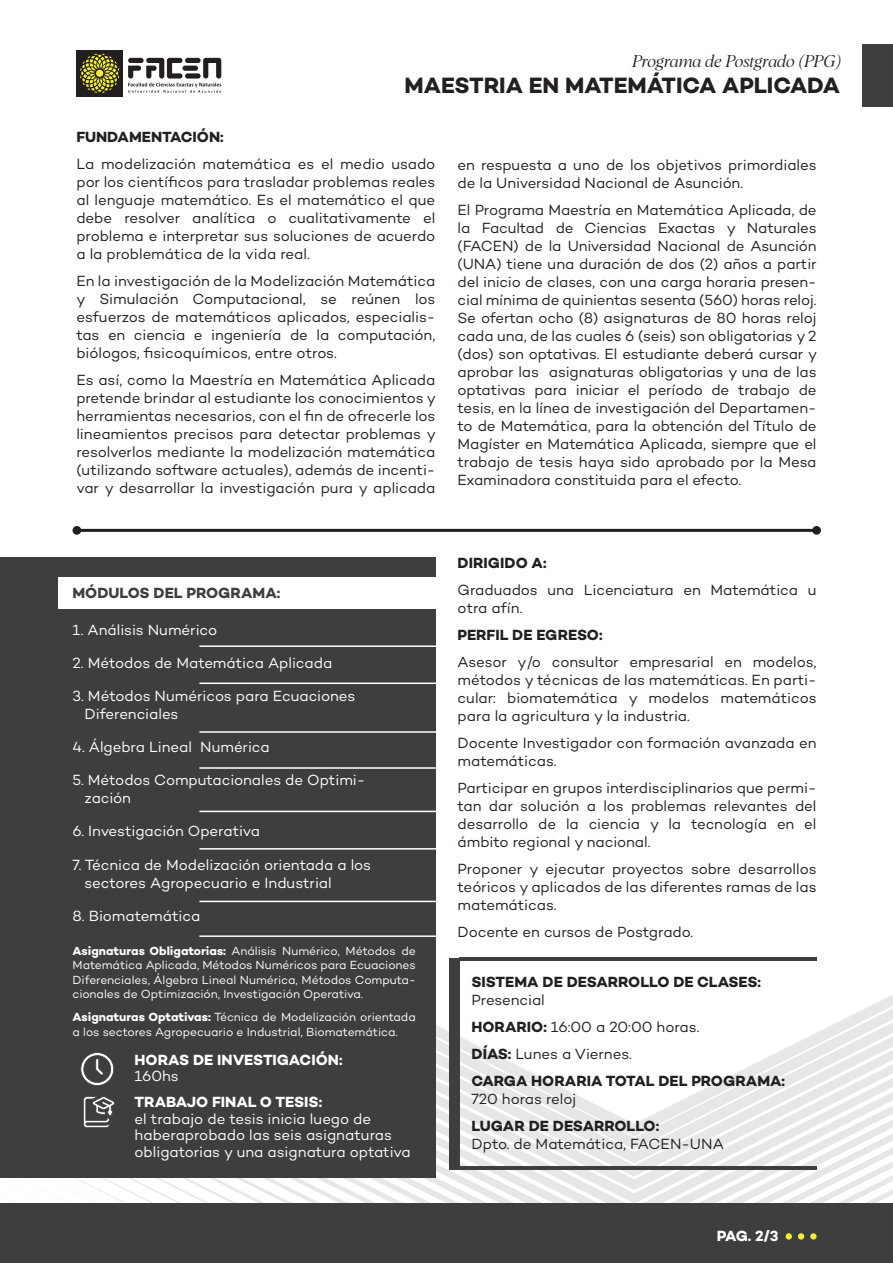
<style>
.page{position:relative;width:893px;height:1263px;background:#fff}
.page>*{position:absolute;margin:0;border:0;box-sizing:border-box;transform-origin:0 0}
.t1{font:700 22.65px "Campton";letter-spacing:-.005em;color:#231f20}
.t2{font:italic 300 16.65px "Albra TRIAL";color:#231f20}
.t3{font:15px/18px "Campton";letter-spacing:-.005em;color:#231f20;text-align:justify}
.t4{font:15px/18px "Campton";letter-spacing:-.005em;color:#fff}
.t5{font:700 15px/27px "Campton";color:#231f20}
.t6{font:700 15px "Campton";color:#fff}
.t7{font:700 15px "Campton";color:#3e3e3f}
.t8{font:12px/14.4px "Campton";letter-spacing:-.005em;color:#fff;text-align:justify}
.s1{font-weight:700}
.s2{font-weight:400}
</style>
<div class="page">
<svg style="left:435px;top:939px;width:214px;height:264px"></svg>
<svg style="left:435px;top:953px;width:184px;height:250px"></svg>
<svg style="left:649px;top:957px;width:169px;height:246px"></svg>
<svg style="left:435px;top:966px;width:156px;height:237px"></svg>
<svg style="left:677px;top:966px;width:141px;height:237px"></svg>
<svg style="left:435px;top:980px;width:129px;height:223px"></svg>
<svg style="left:705px;top:980px;width:113px;height:223px"></svg>
<svg style="left:435px;top:994px;width:101px;height:209px"></svg>
<svg style="left:435px;top:1008px;width:73px;height:195px"></svg>
<svg style="left:435px;top:1022px;width:45px;height:181px;fill:#e6e7e9"></svg>
<svg style="left:425px;top:1036px;width:27px;height:167px;fill:#e6e7e9"></svg>
<svg style="left:195px;top:1178px;width:119px;height:25px"></svg>
<svg style="left:75px;top:1178px;width:120px;height:25px"></svg>
<div style="left:0;top:1203px;width:893px;height:60px;background:#3e3e3f"></div>
<div style="left:0;top:557px;width:435px;height:621px;background:#3e3e3f"></div>
<div style="left:862px;top:44px;width:31px;height:63px;background:#3e3e3f"></div>
<svg style="left:733px;top:994px;width:160px;height:246px"></svg>
<div style="left:810px;top:1233px;width:7px;height:6px;background:#f3ec3c;border-radius:50%"></div>
<div style="left:76px;top:50px;width:47px;height:47px;background:#231f20"></div>
<svg style="left:80px;top:54px;width:39px;height:39px"></svg>
<svg style="left:128px;top:58px;width:93px;height:35px"></svg>
<div style="left:58px;top:577px;width:382px;height:32px;background:#fff"></div>
<hr style="left:77px;top:529px;width:740px;height:3px;background:#231f20">
<div style="left:73px;top:526px;width:8px;height:9px;background:#231f20;border-radius:50%"></div>
<div style="left:812px;top:526px;width:9px;height:9px;background:#231f20;border-radius:50%"></div>
<hr style="left:199px;top:645px;width:241px;height:2px;background:#fff">
<hr style="left:199px;top:682px;width:241px;height:2px;background:#fff">
<hr style="left:199px;top:731px;width:241px;height:2px;background:#fff">
<hr style="left:199px;top:767px;width:241px;height:2px;background:#fff">
<hr style="left:199px;top:811px;width:241px;height:1px;background:#fff">
<hr style="left:199px;top:848px;width:241px;height:1px;background:#fff">
<hr style="left:199px;top:901px;width:241px;height:1px;background:#fff">
<hr style="left:199px;top:935px;width:241px;height:2px;background:#fff">
<svg style="left:83px;top:1096px;width:32px;height:32px"></svg>
<svg style="left:80px;top:1052px;width:34px;height:34px"></svg>
<div style="left:449px;top:958px;width:11px;height:212px;background:#3e3e3f"></div>
<hr style="left:460px;top:1167px;width:357px;height:3px;background:#3e3e3f">
<hr style="left:460px;top:958px;width:357px;height:3px;background:#3e3e3f">
<p class="t2" style="left:632px;top:49px;width:211px">Programa de Postgrado (PPG)</p>
<h1 class="t1" style="left:405px;top:71px;width:437px">MAESTRIA EN MATEMÁTICA APLICADA</h1>
<p class="t5" style="left:76px;top:123px;width:149px">FUNDAMENTACIÓN:</p>
<p class="t3" style="left:76px;top:155px;width:360px">La modelización matemática es el medio usado por los científicos para trasladar problemas reales al lenguaje matemático. Es el matemático el que debe resolver analítica o cualitativamente el problema e interpretar sus soluciones de acuerdo a la problemática de la vida real.</p>
<p class="t3" style="left:76px;top:272px;width:360px">En la investigación de la Modelización Matemática y Simulación Computacional, se reúnen los esfuerzos de matemáticos aplicados, especialis&shy;tas en ciencia e ingeniería de la computación, biólogos, fisicoquímicos, entre otros.</p>
<p class="t3" style="left:76px;top:371px;width:361px">Es así, como la Maestría en Matemática Aplicada pretende brindar al estudiante los conocimientos y herramientas necesarios, con el fin de ofrecerle los lineamientos precisos para detectar problemas y resolverlos mediante la modelización matemática (utilizando software actuales), además de incenti&shy;var y desarrollar la investigación pura y aplicada</p>
<p class="t3" style="left:458px;top:155px;width:360px">en respuesta a uno de los objetivos primordiales de la Universidad Nacional de Asunción.</p>
<p class="t3" style="left:458px;top:200px;width:361px">El Programa Maestría en Matemática Aplicada, de la Facultad de Ciencias Exactas y Naturales (FACEN) de la Universidad Nacional de Asunción (UNA) tiene una duración de dos (2) años a partir del inicio de clases, con una carga horaria presen&shy;cial mínima de quinientas sesenta (560) horas reloj.<br>Se ofertan ocho (8) asignaturas de 80 horas reloj cada una, de las cuales 6 (seis) son obligatorias y 2 (dos) son optativas. El estudiante deberá cursar y aprobar las asignaturas obligatorias y una de las optativas para iniciar el período de trabajo de tesis, en la línea de investigación del Departamen&shy;to de Matemática, para la obtención del Título de Magíster en Matemática Aplicada, siempre que el trabajo de tesis haya sido aprobado por la Mesa Examinadora constituida para el efecto.</p>
<p class="t7" style="left:73px;top:583px;width:209px">MÓDULOS DEL PROGRAMA:</p>
<p class="t4" style="left:73px;top:621px;width:146px">1. Análisis Numérico</p>
<p class="t4" style="left:73px;top:654px;width:261px">2. Métodos de Matemática Aplicada</p>
<p class="t4" style="left:85px;top:687px;width:272px;text-indent:-12px">3. Métodos Numéricos para Ecuaciones<br>Diferenciales</p>
<p class="t4" style="left:73px;top:738px;width:199px">4. Álgebra Lineal Numérica</p>
<p class="t4" style="left:85px;top:771px;width:282px;text-indent:-12px">5. Métodos Computacionales de Optimi&shy;zación</p>
<p class="t4" style="left:73px;top:822px;width:189px">6. Investigación Operativa</p>
<p class="t4" style="left:85px;top:855px;width:288px;text-indent:-12px">7. Técnica de Modelización orientada a los sectores Agropecuario e Industrial</p>
<p class="t4" style="left:73px;top:906px;width:129px">8. Biomatemática</p>
<p class="t8" style="left:73px;top:943px;width:345px"><span class="s1">Asignaturas Obligatorias:</span> Análisis Numérico, Métodos de Matemática Aplicada, Métodos Numéricos para Ecuaciones Diferenciales, Álgebra Lineal Numérica, Métodos Computa&shy;cionales de Optimización, Investigación Operativa.</p>
<p class="t8" style="left:73px;top:1010px;width:345px"><span class="s1">Asignaturas Optativas:</span> Técnica de Modelización orientada a los sectores Agropecuario e Industrial, Biomatemática.</p>
<p class="t6" style="left:135px;top:1050px;width:209px">HORAS DE INVESTIGACIÓN:</p>
<p class="t4" style="left:135px;top:1067px;width:46px">160hs</p>
<p class="t6" style="left:135px;top:1092px;width:189px">TRABAJO FINAL O TESIS:</p>
<p class="t4" style="left:135px;top:1110px;width:278px;line-height:16.5px">el trabajo de tesis inicia luego de haberaprobado las seis asignaturas obligatorias y una asignatura optativa</p>
<p class="t5" style="left:458px;top:549px;width:90px">DIRIGIDO A:</p>
<p class="t3" style="left:458px;top:581px;width:360px">Graduados una Licenciatura en Matemática u otra afín.</p>
<p class="t5" style="left:458px;top:621px;width:146px">PERFIL DE EGRESO:</p>
<p class="t3" style="left:458px;top:653px;width:360px">Asesor y/o consultor empresarial en modelos, métodos y técnicas de las matemáticas. En parti&shy;cular: biomatemática y modelos matemáticos para la agricultura y la industria.</p>
<p class="t3" style="left:458px;top:734px;width:360px">Docente Investigador con formación avanzada en matemáticas.</p>
<p class="t3" style="left:458px;top:779px;width:360px">Participar en grupos interdisciplinarios que permi&shy;tan dar solución a los problemas relevantes del desarrollo de la ciencia y la tecnología en el ámbito regional y nacional.</p>
<p class="t3" style="left:458px;top:860px;width:360px">Proponer y ejecutar proyectos sobre desarrollos teóricos y aplicados de las diferentes ramas de las matemáticas.</p>
<p class="t3" style="left:458px;top:923px;width:237px">Docente en cursos de Postgrado.</p>
<p class="t5" style="left:471px;top:968px;width:291px">SISTEMA DE DESARROLLO DE CLASES:</p>
<p class="t5" style="left:471px;top:986px;width:315px"><span class="s2">Presencial<br></span>HORARIO: <span class="s2">16:00 a 20:00 horas.<br></span>DÍAS: <span class="s2">Lunes a Viernes.<br></span>CARGA HORARIA TOTAL DEL PROGRAMA:</p>
<p class="t3" style="left:471px;top:1089px;width:106px">720 horas reloj</p>
<p class="t5" style="left:471px;top:1112px;width:189px">LUGAR DE DESARROLLO:</p>
<p class="t3" style="left:471px;top:1134px;width:254px">Dpto. de Matemática, FACEN-UNA</p>
<p class="t6" style="left:717px;top:1226px;width:63px">PAG. 2/3</p>
</div>
